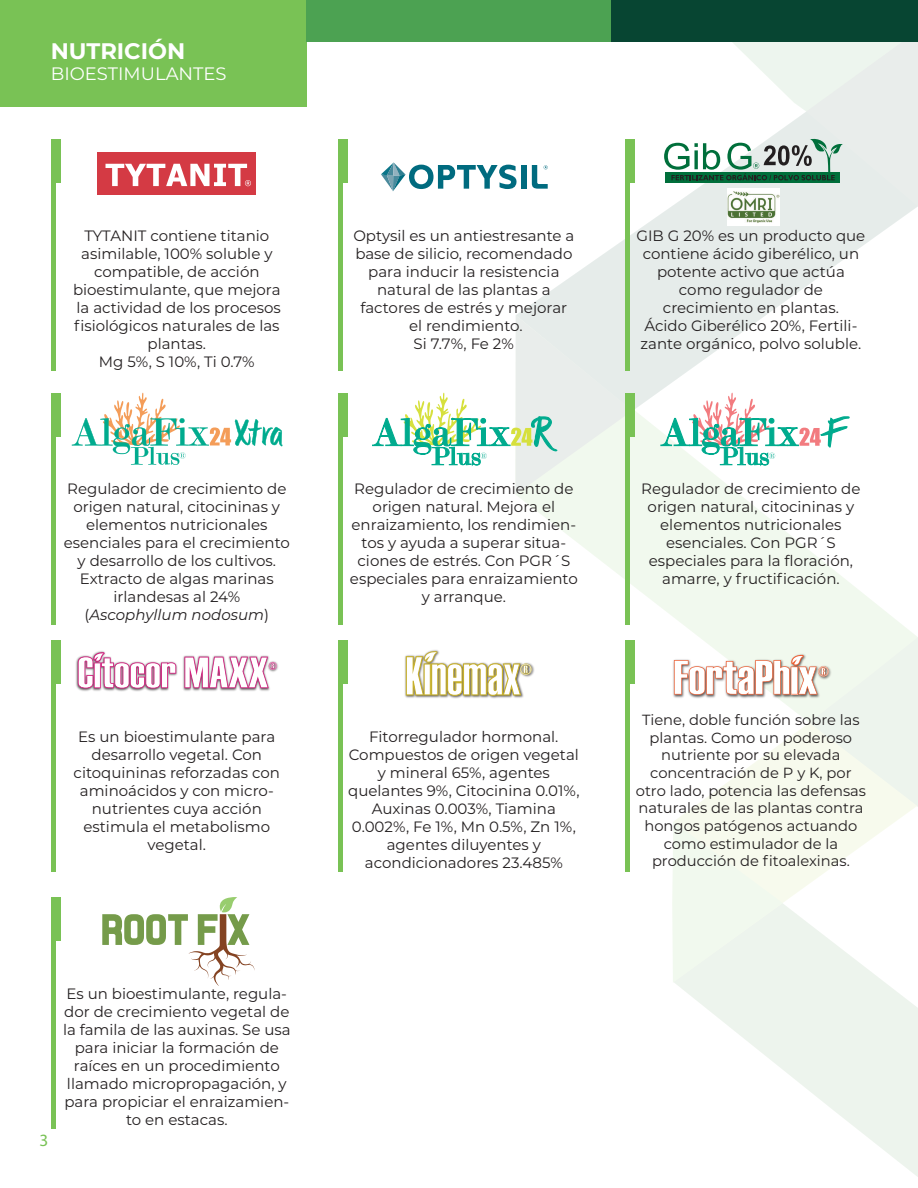
<style>
.page{position:relative;width:918px;height:1188px;background:#fff}
.page>*{position:absolute;margin:0;border:0;box-sizing:border-box;transform-origin:0 0}
.t1{font:700 22.5px "Montserrat";color:#fff}
.t2{font:18px "Montserrat";color:#fff}
.t3{font:17.25px "Myriad Pro";color:#79c255}
.t4{font:15px/18px "Montserrat";color:#231f20;text-align:center}
.t5{font:14.7px/17.7px "Montserrat";color:#231f20;text-align:center}
.s1{font-style:italic}
</style>
<div class="page">
<svg style="left:517px;top:411px;width:400px;height:396px"></svg>
<svg style="left:675px;top:981px;width:243px;height:196px"></svg>
<svg style="left:517px;top:165px;width:401px;height:244px"></svg>
<svg style="left:673px;top:645px;width:245px;height:336px"></svg>
<div style="left:672px;top:822px;width:111px;height:161px;background:#f1f9ee"></div>
<div style="left:0;top:0;width:306px;height:106px;background:#79c255"></div>
<div style="left:306px;top:0;width:306px;height:42px;background:#4ca252"></div>
<div style="left:612px;top:0;width:306px;height:42px;background:#074532"></div>
<div style="left:98px;top:152px;width:158px;height:43px;background:#d43a44"></div>
<svg style="left:106px;top:164px;width:145px;height:22px"></svg>
<hr style="left:51px;top:139px;width:4px;height:232px;background:#79c255">
<div style="left:51px;top:139px;width:9px;height:44px;background:#79c255"></div>
<hr style="left:338px;top:139px;width:4px;height:232px;background:#79c255">
<div style="left:338px;top:139px;width:10px;height:44px;background:#79c255"></div>
<div style="left:521px;top:165px;width:5px;height:24px;background:#006b7f"></div>
<svg style="left:532px;top:165px;width:16px;height:24px"></svg>
<svg style="left:381px;top:162px;width:136px;height:29px"></svg>
<hr style="left:625px;top:139px;width:4px;height:232px;background:#79c255">
<div style="left:625px;top:139px;width:10px;height:44px;background:#79c255"></div>
<img style="left:727px;top:206px;width:53px;height:20px">
<svg style="left:644px;top:42px;width:274px;height:164px"></svg>
<hr style="left:51px;top:393px;width:4px;height:231px;background:#79c255">
<div style="left:51px;top:393px;width:9px;height:43px;background:#79c255"></div>
<svg style="left:72px;top:392px;width:210px;height:73px"></svg>
<hr style="left:338px;top:393px;width:4px;height:231px;background:#79c255">
<div style="left:338px;top:393px;width:10px;height:43px;background:#79c255"></div>
<svg style="left:372px;top:315px;width:261px;height:180px"></svg>
<hr style="left:625px;top:393px;width:4px;height:231px;background:#79c255">
<div style="left:625px;top:393px;width:10px;height:43px;background:#79c255"></div>
<svg style="left:660px;top:392px;width:190px;height:74px"></svg>
<hr style="left:51px;top:640px;width:4px;height:232px;background:#79c255">
<div style="left:51px;top:640px;width:9px;height:44px;background:#79c255"></div>
<img style="left:76px;top:651px;width:202px;height:41px">
<svg style="left:78px;top:652px;width:98px;height:37px"></svg>
<svg style="left:184px;top:657px;width:93px;height:31px"></svg>
<hr style="left:338px;top:640px;width:4px;height:232px;background:#79c255">
<div style="left:338px;top:640px;width:10px;height:44px;background:#79c255"></div>
<img style="left:405px;top:649px;width:130px;height:51px">
<svg style="left:406px;top:651px;width:126px;height:45px"></svg>
<hr style="left:625px;top:640px;width:4px;height:232px;background:#79c255">
<div style="left:625px;top:640px;width:10px;height:44px;background:#79c255"></div>
<svg style="left:674px;top:637px;width:244px;height:169px"></svg>
<hr style="left:51px;top:897px;width:4px;height:232px;background:#79c255">
<div style="left:51px;top:897px;width:9px;height:44px;background:#79c255"></div>
<svg style="left:102px;top:897px;width:152px;height:89px"></svg>
<h1 class="t1" style="left:51px;top:34px;width:136px">NUTRICIÓN</h1>
<p class="t2" style="left:51px;top:61px;width:177px">BIOESTIMULANTES</p>
<p class="t4" style="left:73px;top:226px;width:209px">TYTANIT contiene titanio asimilable, 100% soluble y compatible, de acción bioestimulante, que mejora la actividad de los procesos fisiológicos naturales de las plantas.<br>Mg 5%, S 10%, Ti 0.7%</p>
<p class="t4" style="left:353px;top:226px;width:223px">Optysil es un antiestresante a base de silicio, recomendado para inducir la resistencia natural de las plantas a factores de estrés y mejorar el rendimiento.<br>Si 7.7%, Fe 2%</p>
<p class="t4" style="left:637px;top:226px;width:230px">GIB G 20% es un producto que contiene ácido giberélico, un potente activo que actúa como regulador de crecimiento en plantas.<br>Ácido Giberélico 20%, Fertili&shy;zante orgánico, polvo soluble.</p>
<p class="t4" style="left:64px;top:480px;width:228px">Regulador de crecimiento de origen natural, citocininas y elementos nutricionales esenciales para el crecimiento y desarrollo de los cultivos.<br>Extracto de algas marinas irlandesas al 24% (<span class="s1">Ascophyllum nodosum</span>)</p>
<p class="t4" style="left:350px;top:480px;width:229px">Regulador de crecimiento de origen natural. Mejora el enraizamiento, los rendimien&shy;tos y ayuda a superar situa&shy;ciones de estrés. Con PGR´S especiales para enraizamiento y arranque.</p>
<p class="t4" style="left:641px;top:480px;width:221px">Regulador de crecimiento de origen natural, citocininas y elementos nutricionales esenciales. Con PGR´S especiales para la floración, amarre, y fructificación.</p>
<p class="t4" style="left:74px;top:727px;width:208px">Es un bioestimulante para desarrollo vegetal. Con citoquininas reforzadas con aminoácidos y con micro&shy;nutrientes cuya acción estimula el metabolismo vegetal.</p>
<p class="t4" style="left:348px;top:727px;width:233px">Fitorregulador hormonal.<br>Compuestos de origen vegetal y mineral 65%, agentes quelantes 9%, Citocinina 0.01%,<br>Auxinas 0.003%, Tiamina<br>0.002%, Fe 1%, Mn 0.5%, Zn 1%, agentes diluyentes y acondicionadores 23.485%</p>
<p class="t3" style="left:39px;top:1130px;width:10px">3</p>
<p class="t4" style="left:63px;top:984px;width:229px">Es un bioestimulante, regula&shy;dor de crecimiento vegetal de la famila de las auxinas. Se usa para iniciar la formación de raíces en un procedimiento llamado micropropagación, y para propiciar el enraizamien&shy;to en estacas.</p>
<p class="t5" style="left:636px;top:711px;width:232px">Tiene, doble función sobre las plantas. Como un poderoso nutriente por su elevada concentración de P y K, por otro lado, potencia las defensas naturales de las plantas contra hongos patógenos actuando como estimulador de la producción de fitoalexinas.</p>
</div>
